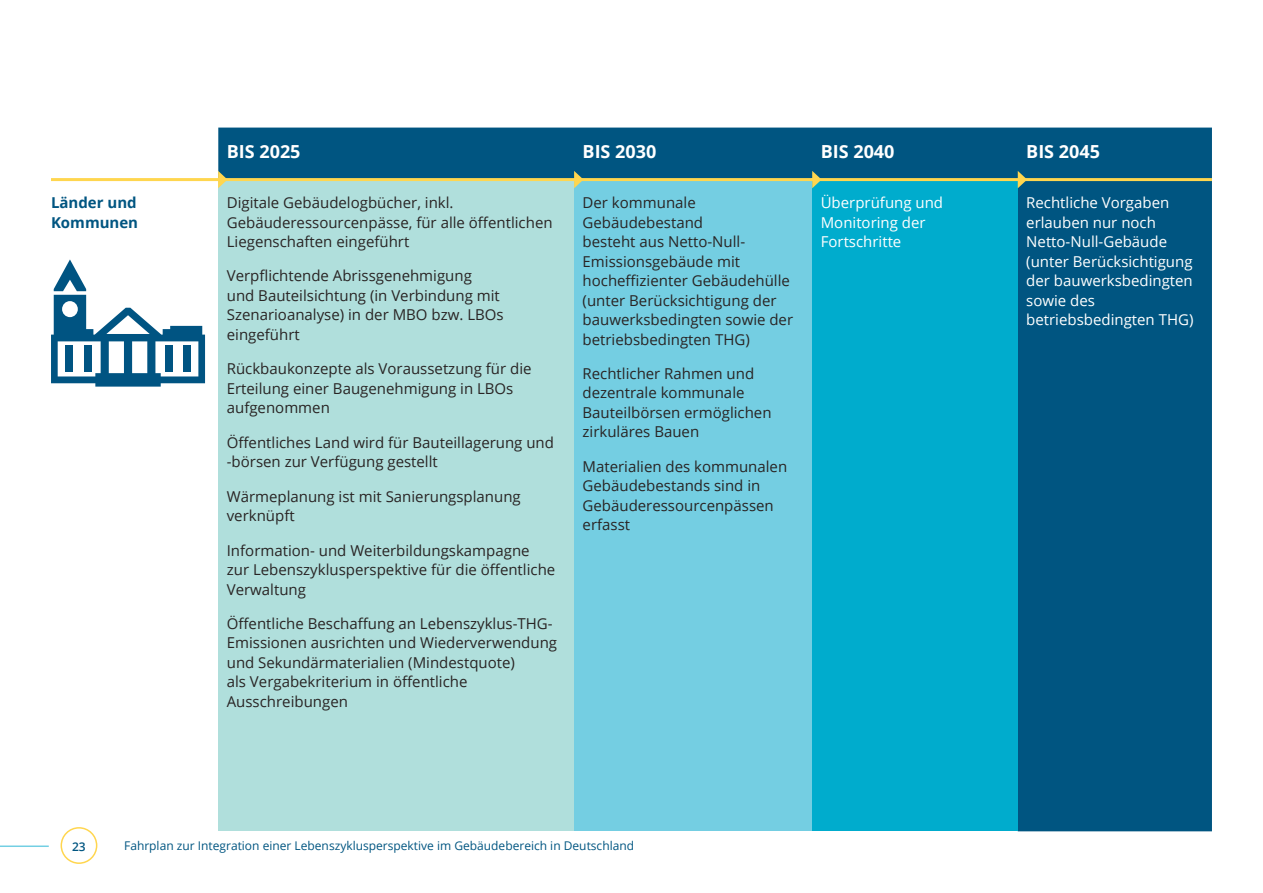
<style>
.page{position:relative;width:1263px;height:893px;background:#fff}
.page>*{position:absolute;margin:0;border:0;box-sizing:border-box;transform-origin:0 0}
.t1{font:700 18px "Open Sans";color:#fff}
.t2{font:15px/19.5px "Open Sans";color:#292424}
.t3{font:15px/19.5px "Open Sans";color:#fff}
.t4{font:700 15px/19.5px "Open Sans";color:#005581}
.t5{font:12px "Open Sans";color:#005581}
.t6{font:600 12px "Open Sans";color:#005581}
</style>
<div class="page">
<div style="left:61px;top:827px;width:36px;height:37px;border:2px solid #ffd64f;border-radius:50%"></div>
<hr style="left:0;top:845px;width:49px;height:2px;background:#73cfe3">
<div style="left:218px;top:128px;width:994px;height:703px;background:#005581"></div>
<div style="left:218px;top:180px;width:356px;height:651px;background:#b0dfdc"></div>
<div style="left:574px;top:180px;width:238px;height:651px;background:#74cee2"></div>
<div style="left:812px;top:180px;width:206px;height:651px;background:#00accd"></div>
<svg style="left:51px;top:259px;width:154px;height:128px"></svg>
<hr style="left:51px;top:178px;width:170px;height:3px;background:#ffd64f">
<svg style="left:218px;top:171px;width:9px;height:17px"></svg>
<hr style="left:218px;top:178px;width:359px;height:3px;background:#ffd64f">
<svg style="left:574px;top:171px;width:9px;height:17px"></svg>
<hr style="left:574px;top:178px;width:241px;height:3px;background:#ffd64f">
<svg style="left:812px;top:171px;width:9px;height:17px"></svg>
<hr style="left:811px;top:178px;width:209px;height:3px;background:#ffd64f">
<svg style="left:1018px;top:171px;width:9px;height:17px"></svg>
<hr style="left:1018px;top:178px;width:194px;height:3px;background:#ffd64f">
<p class="t1" style="left:227px;top:139px;width:75px">BIS 2025</p>
<p class="t1" style="left:583px;top:139px;width:75px">BIS 2030</p>
<p class="t1" style="left:821px;top:139px;width:75px">BIS 2040</p>
<p class="t1" style="left:1026px;top:139px;width:75px">BIS 2045</p>
<p class="t4" style="left:51px;top:193px;width:89px">Länder und<br>Kommunen</p>
<p class="t2" style="left:227px;top:193px;width:327px">Digitale Gebäudelogbücher, inkl.<br>Gebäuderessourcenpässe, für alle öffentlichen<br>Liegenschaften eingeführt</p>
<p class="t2" style="left:227px;top:266px;width:278px">Verpflichtende Abrissgenehmigung<br>und Bauteilsichtung (in Verbindung mit<br>Szenarioanalyse) in der MBO bzw. LBOs eingeführt</p>
<p class="t2" style="left:227px;top:359px;width:306px">Rückbaukonzepte als Voraussetzung für die<br>Erteilung einer Baugenehmigung in LBOs aufgenommen</p>
<p class="t2" style="left:227px;top:432px;width:329px">Öffentliches Land wird für Bauteillagerung und -börsen zur Verfügung gestellt</p>
<p class="t2" style="left:227px;top:486px;width:295px">Wärmeplanung ist mit Sanierungsplanung verknüpft</p>
<p class="t2" style="left:227px;top:540px;width:330px">Information- und Weiterbildungskampagne zur Lebenszyklusperspektive für die öffentliche<br>Verwaltung</p>
<p class="t2" style="left:227px;top:613px;width:332px">Öffentliche Beschaffung an Lebenszyklus-THG-Emissionen ausrichten und Wiederverwendung und Sekundärmaterialien (Mindestquote)<br>als Vergabekriterium in öffentliche Ausschreibungen</p>
<p class="t2" style="left:583px;top:192px;width:212px">Der kommunale<br>Gebäudebestand<br>besteht aus Netto-Null-<br>Emissionsgebäude mit hocheffizienter Gebäudehülle (unter Berücksichtigung der bauwerksbedingten sowie der betriebsbedingten THG)</p>
<p class="t2" style="left:583px;top:363px;width:190px">Rechtlicher Rahmen und dezentrale kommunale<br>Bauteilbörsen ermöglichen zirkuläres Bauen</p>
<p class="t2" style="left:583px;top:456px;width:206px">Materialien des kommunalen<br>Gebäudebestands sind in<br>Gebäuderessourcenpässen erfasst</p>
<p class="t3" style="left:821px;top:192px;width:124px">Überprüfung und<br>Monitoring der<br>Fortschritte</p>
<p class="t3" style="left:1026px;top:192px;width:169px">Rechtliche Vorgaben erlauben nur noch<br>Netto-Null-Gebäude (unter Berücksichtigung der bauwerksbedingten sowie des betriebsbedingten THG)</p>
<p class="t6" style="left:72px;top:838px;width:15px">23</p>
<p class="t5" style="left:124px;top:837px;width:511px">Fahrplan zur Integration einer Lebenszyklusperspektive im Gebäudebereich in Deutschland</p>
</div>
